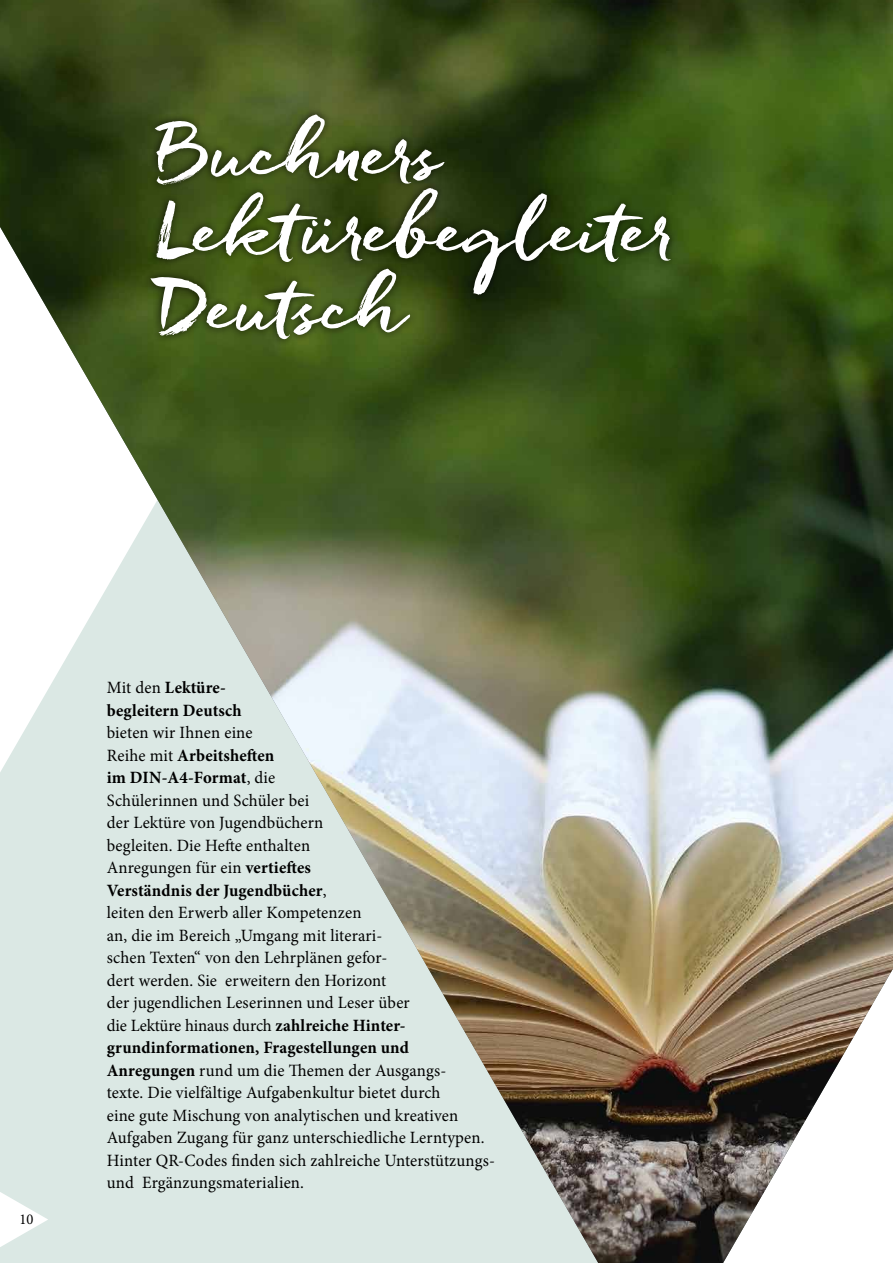
<style>
.page{position:relative;width:893px;height:1263px;background:#fff}
.page>*{position:absolute;margin:0;border:0;box-sizing:border-box;transform-origin:0 0}
.t1{font:77.25px/77.1px "Freeland";letter-spacing:.01em;color:#fff}
.t2{font:17.25px/22.5px "Minion Pro";letter-spacing:.01em;color:#000}
.t3{font:700 17.25px/22.5px "Minion Pro";letter-spacing:.01em;color:#000}
.t4{font:15px "Minion Pro";color:#000}
.s1{font-weight:400}
.s2{font-weight:700}
</style>
<div class="page">
<img style="left:0;top:3px;width:893px;height:1260px">
<img style="left:0;top:0;width:893px;height:3px">
<div style="left:144px;top:106px;width:534px;height:241px;background:#000;opacity:.75"></div>
<img style="left:891px;top:102px;width:2px;height:382px">
<svg style="left:0;top:1192px;width:48px;height:55px"></svg>
<h1 class="t1" style="left:158px;top:109px;width:520px">Buchners<br>Lektürebegleiter<br>Deutsch</h1>
<p class="t4" style="left:19px;top:1209px;width:15px">10</p>
<p class="t3" style="left:107px;top:676px;width:136px"><span class="s1">Mit den</span> Lektüre&shy;begleitern Deutsch</p>
<p class="t2" style="left:107px;top:721px;width:388px">bieten wir Ihnen eine<br>Reihe mit <span class="s2">Arbeitsheften<br>im DIN-A4-Format</span>, die<br>Schülerinnen und Schüler bei<br>der Lektüre von Jugendbüchern<br>begleiten. Die Hefte enthalten<br>Anregungen für ein <span class="s2">vertieftes<br>Verständnis der Jugendbücher</span>,<br>leiten den Erwerb aller Kompetenzen<br>an, die im Bereich „Umgang mit literari-<br>schen Texten“ von den Lehrplänen gefor-<br>dert werden. Sie erweitern den Horizont<br>der jugendlichen Leserinnen und Leser über<br>die Lektüre hinaus durch <span class="s2">zahlreiche Hinter&shy;grundinformationen, Fragestellungen und Anregungen</span> rund um die Themen der Ausgangs-<br>texte. Die vielfältige Aufgabenkultur bietet durch<br>eine gute Mischung von analytischen und kreativen Aufgaben Zugang für ganz unterschiedliche Lerntypen.<br>Hinter QR-Codes finden sich zahlreiche Unterstützungs&shy;und Ergänzungsmaterialien.</p>
</div>
